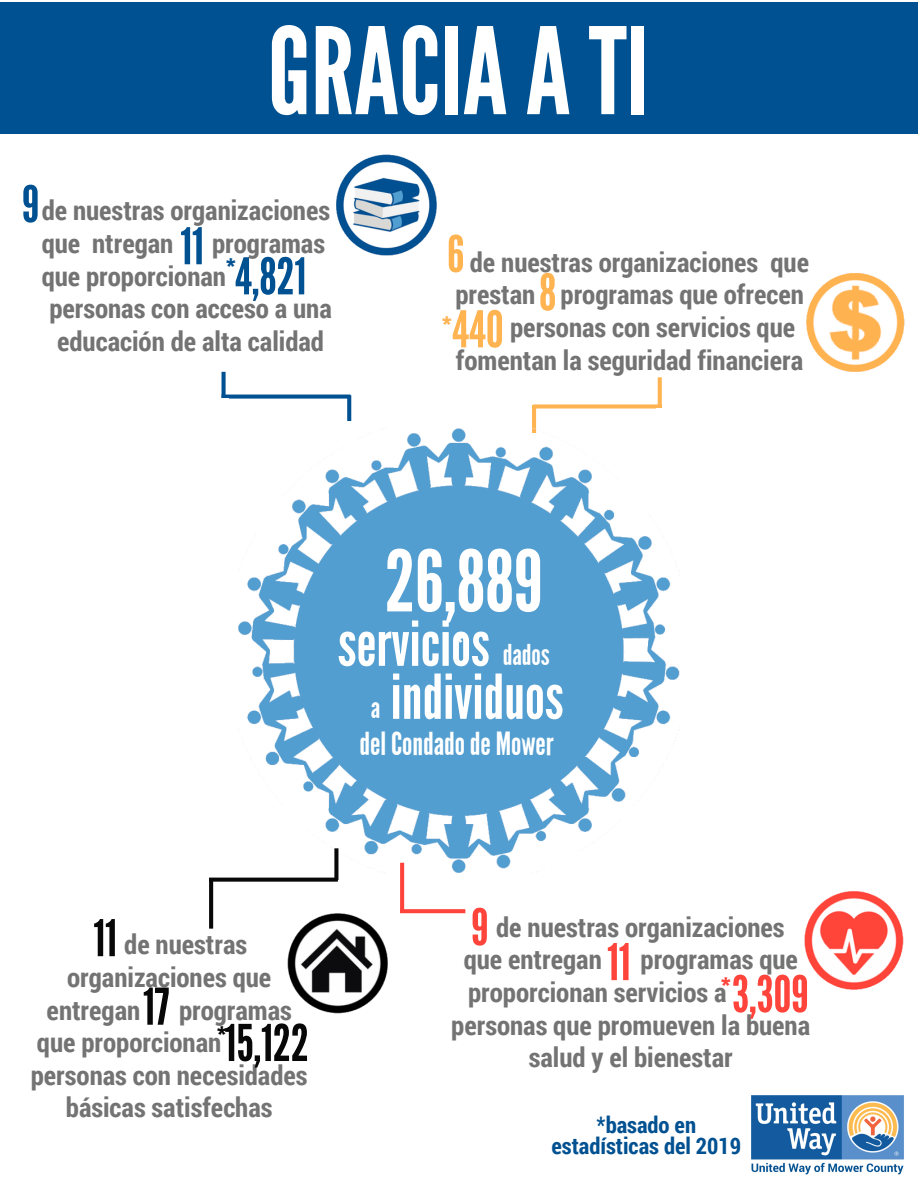
<style>
.page{position:relative;width:918px;height:1188px;background:#fff}
.page>*{position:absolute;margin:0;border:0;box-sizing:border-box;transform-origin:0 0}
.t1{font:120px "League Gothic";color:#fff}
.t2{font:84.6px "League Gothic";color:#fff}
.t3{font:61.8px "League Gothic";color:#fff}
.t4{font:61.65px "League Gothic";color:#fff}
.t5{font:50.55px "League Gothic";color:#080809}
.t6{font:50.55px "League Gothic";color:#ff443b}
.t7{font:50.55px "League Gothic";color:#005191}
.t8{font:50.55px "League Gothic";color:#ffb351}
.t9{font:37.2px "League Gothic";color:#fff}
.t10{font:35.1px "League Gothic";color:#005191}
.t11{font:35.1px "League Gothic";color:#ffb351}
.t12{font:35.1px "League Gothic";color:#080809}
.t13{font:35.1px "League Gothic";color:#ff443b}
.t14{font:31.95px "League Gothic";color:#fff}
.t15{font:700 27px/32.7px "Roboto Condensed";color:#737373;text-align:center}
.t16{font:700 22.8px/21.8px "Roboto Condensed";color:#005191;text-align:center}
.s1{font-family:"League Gothic";font-weight:400;font-size:50.55px;color:#005191}
.s2{color:#fff}
.s3{font-size:29.1px}
.s4{font-size:28.95px}
</style>
<div class="page">
<img style="left:287px;top:913px;width:101px;height:101px">
<img style="left:804px;top:891px;width:100px;height:99px">
<img style="left:751px;top:1095px;width:153px;height:80px">
<img style="left:336px;top:155px;width:101px;height:101px">
<img style="left:806px;top:273px;width:99px;height:99px">
<svg style="left:222px;top:372px;width:129px;height:49px"></svg>
<div style="left:218px;top:399px;width:11px;height:24px;background:#fff"></div>
<svg style="left:532px;top:377px;width:130px;height:51px"></svg>
<div style="left:656px;top:409px;width:11px;height:24px;background:#fff"></div>
<img style="left:239px;top:428px;width:441px;height:445px">
<svg style="left:209px;top:848px;width:129px;height:81px"></svg>
<svg style="left:400px;top:863px;width:65px;height:50px"></svg>
<div style="left:344px;top:421px;width:11px;height:25px;background:#fff"></div>
<div style="left:1px;top:2px;width:917px;height:131px;background:#005191"></div>
<h1 class="t1" style="left:268px;top:3px;width:383px">GRACIA A TI</h1>
<p class="t15" style="left:22px;top:194px;width:310px"><span class="s1">9</span>de nuestras organizaciones</p>
<p class="t15" style="left:42px;top:226px;width:285px">que ntregan <span class="s2">11</span> programas</p>
<p class="t15" style="left:42px;top:259px;width:253px">que proporcionan <span class="s2">4.821</span></p>
<p class="t15" style="left:49px;top:291px;width:284px">personas con acceso a una</p>
<p class="t15" style="left:57px;top:324px;width:268px">educación de alta calidad</p>
<h3 class="t7" style="left:180px;top:217px;width:25px">11</h3>
<h3 class="t7" style="left:235px;top:247px;width:73px">4,821</h3>
<p class="t10" style="left:225px;top:252px;width:13px">*</p>
<h3 class="t8" style="left:447px;top:225px;width:19px">6</h3>
<p class="t15" style="left:451px;top:245px;width:360px"><span class="s2">6</span> de nuestras organizaciones que prestan <span class="s2">8</span> programas que ofrecen<br><span class="s2">440</span> personas con servicios que fomentan la seguridad financiera</p>
<h3 class="t8" style="left:539px;top:263px;width:19px">8</h3>
<h3 class="t8" style="left:452px;top:300px;width:53px">440</h3>
<p class="t11" style="left:441px;top:310px;width:13px">*</p>
<h2 class="t2" style="left:385px;top:533px;width:159px">26,889</h2>
<h3 class="t3" style="left:338px;top:608px;width:214px">servicios <span class="s3">dados</span></h3>
<h3 class="t4" style="left:371px;top:662px;width:194px"><span class="s4">a</span> individuos</h3>
<h3 class="t9" style="left:453px;top:626px;width:14px">*</h3>
<p class="t14" style="left:360px;top:725px;width:195px">del Condado de Mower</p>
<h3 class="t5" style="left:93px;top:909px;width:25px">11</h3>
<p class="t15" style="left:31px;top:928px;width:278px"><span class="s2">11</span> de nuestras organizaciones que entregan <span class="s2">17</span> programas que proporcionan <span class="s2">15.122 </span>personas con necesidades básicas satisfechas</p>
<h3 class="t5" style="left:143px;top:978px;width:28px">17</h3>
<h3 class="t5" style="left:225px;top:1014px;width:86px">15,122</h3>
<p class="t12" style="left:216px;top:1019px;width:13px">*</p>
<h3 class="t6" style="left:471px;top:898px;width:19px">9</h3>
<p class="t15" style="left:451px;top:910px;width:360px"><span class="s2">9</span> de nuestras organizaciones<br>que entregan <span class="s2">11</span> programas que proporcionan servicios a <span class="s2">3.309 </span>personas que promueven la buena salud y el bienestar</p>
<h3 class="t6" style="left:607px;top:933px;width:25px">11</h3>
<h3 class="t6" style="left:732px;top:965px;width:78px">3,309</h3>
<p class="t13" style="left:720px;top:971px;width:13px">*</p>
<p class="t16" style="left:551px;top:1113px;width:191px">*basado en estadísticas del 2019</p>
</div>
